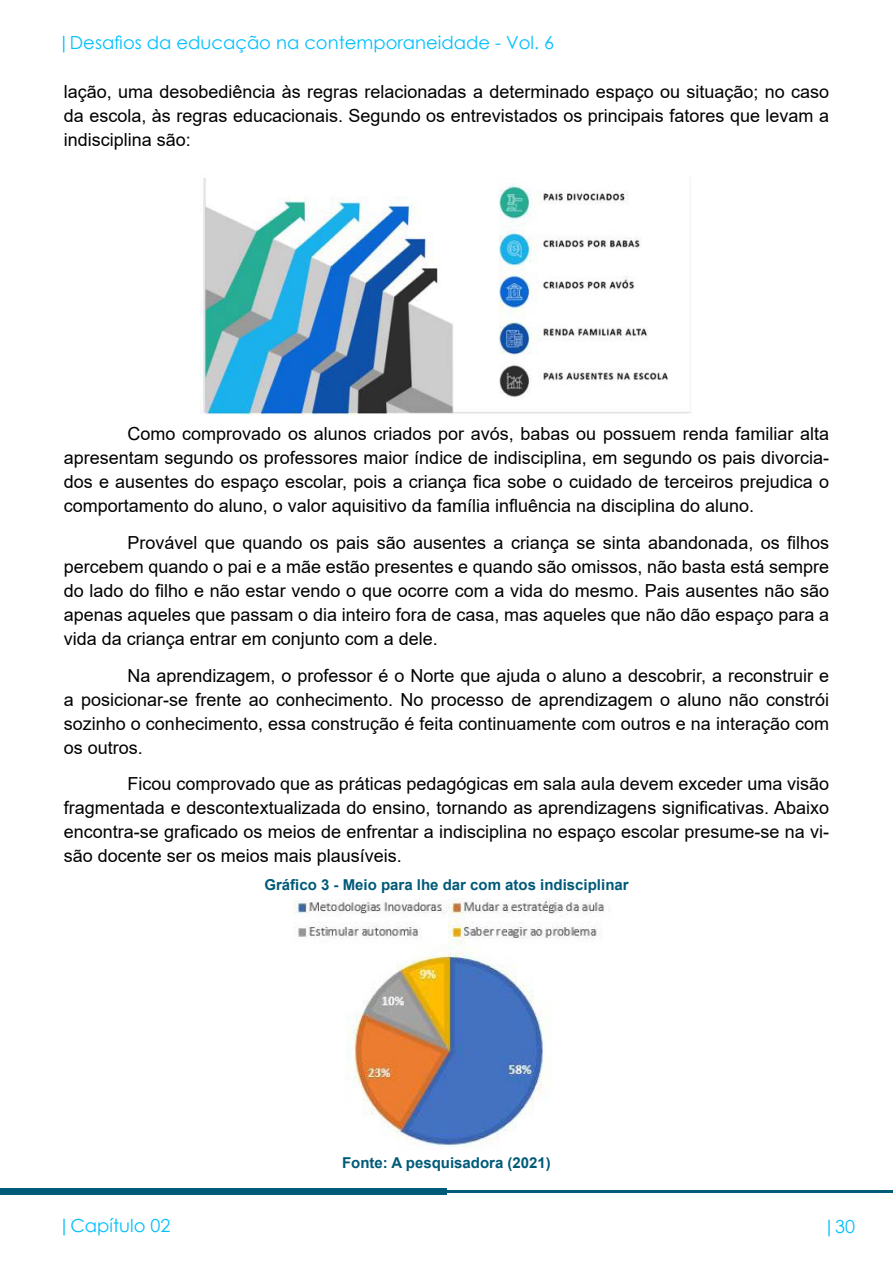
<style>
.page{position:relative;width:893px;height:1263px;background:#fff}
.page>*{position:absolute;margin:0;border:0;box-sizing:border-box;transform-origin:0 0}
.t1{font:18px/24px "Arial";color:#000;text-align:justify}
.t2{font:18px "Century Gothic";color:#00bffe}
.t3{font:700 15px "Arial";color:#005a78}
</style>
<div class="page">
<div style="left:0;top:1188px;width:446px;height:7px;background:#005b79"></div>
<hr style="left:446px;top:1191px;width:447px;height:2px;background:#005b79">
<img style="left:201px;top:177px;width:490px;height:237px">
<img style="left:293px;top:898px;width:316px;height:248px">
<p class="t2" style="left:58px;top:29px;width:498px">|Desafios da educação na contemporaneidade - Vol. 6</p>
<p class="t1" style="left:64px;top:80px;width:767px">lação, uma desobediência às regras relacionadas a determinado espaço ou situação; no caso da escola, às regras educacionais. Segundo os entrevistados os principais fatores que levam a indisciplina são:</p>
<p class="t1" style="left:64px;top:422px;width:767px;text-indent:64px">Como comprovado os alunos criados por avós, babas ou possuem renda familiar alta apresentam segundo os professores maior índice de indisciplina, em segundo os pais divorcia&shy;dos e ausentes do espaço escolar, pois a criança fica sobe o cuidado de terceiros prejudica o comportamento do aluno, o valor aquisitivo da família influência na disciplina do aluno.</p>
<p class="t1" style="left:64px;top:530px;width:767px;text-indent:64px">Provável que quando os pais são ausentes a criança se sinta abandonada, os filhos percebem quando o pai e a mãe estão presentes e quando são omissos, não basta está sempre do lado do filho e não estar vendo o que ocorre com a vida do mesmo. Pais ausentes não são apenas aqueles que passam o dia inteiro fora de casa, mas aqueles que não dão espaço para a vida da criança entrar em conjunto com a dele.</p>
<p class="t1" style="left:64px;top:663px;width:767px;text-indent:64px">Na aprendizagem, o professor é o Norte que ajuda o aluno a descobrir, a reconstruir e a posicionar-se frente ao conhecimento. No processo de aprendizagem o aluno não constrói sozinho o conhecimento, essa construção é feita continuamente com outros e na interação com os outros.</p>
<p class="t1" style="left:64px;top:772px;width:767px;text-indent:64px">Ficou comprovado que as práticas pedagógicas em sala aula devem exceder uma visão fragmentada e descontextualizada do ensino, tornando as aprendizagens significativas. Abaixo encontra-se graficado os meios de enfrentar a indisciplina no espaço escolar presume-se na vi&shy;são docente ser os meios mais plausíveis.</p>
<p class="t3" style="left:264px;top:874px;width:366px">Gráfico 3 - Meio para lhe dar com atos indisciplinar</p>
<p class="t3" style="left:342px;top:1152px;width:210px">Fonte: A pesquisadora (2021)</p>
<p class="t2" style="left:58px;top:1213px;width:114px">|Capítulo 02</p>
<p class="t2" style="left:823px;top:1214px;width:34px">|30</p>
</div>
